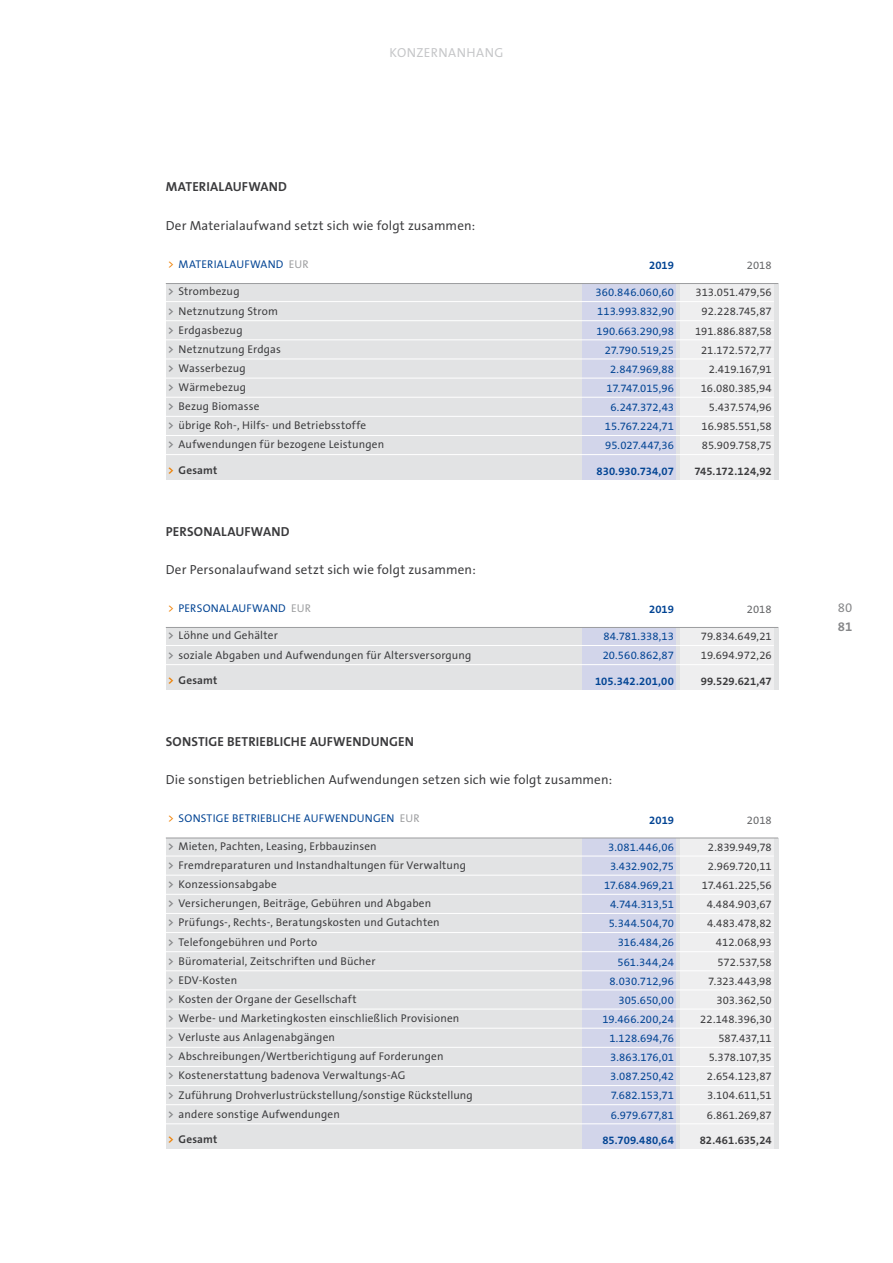
<style>
.page{position:relative;width:893px;height:1263px;background:#fff}
.page>*{position:absolute;margin:0;border:0;box-sizing:border-box;transform-origin:0 0}
.t1{font:13.2px "Thesans Badenova";letter-spacing:.01em;color:#3a3a3c}
.t2{font:700 13.2px "Thesans Badenova";letter-spacing:.01em;color:#3a3a3c}
.t3{font:13.2px "Thesans Badenova";letter-spacing:.035em;color:#c5c6c8}
.t4{font:13.2px "Thesans Badenova";color:#868789}
.t5{font:700 13.2px "Thesans Badenova";color:#868789}
.t6{font:11.25px/19.2px "Thesans Badenova";letter-spacing:.015em;color:#3a3a3c}
.t7{font:11.25px/19.2px "Thesans Badenova";letter-spacing:.01em;color:#004393;text-align:right}
.t8{font:700 11.25px "Thesans Badenova";letter-spacing:.01em;color:#3a3a3c}
.t9{font:700 11.25px "Thesans Badenova";letter-spacing:.005em;color:#004393}
.t10{font:11.25px "Thesans Badenova";color:#636466}
.s1{color:#ee7f00}
.s2{color:#9c9d9f}
.s3{font-weight:700;color:#868789}
</style>
<div class="page">
<div style="left:166px;top:628px;width:612px;height:62px;background:#e2e3e4"></div>
<div style="left:680px;top:628px;width:94px;height:62px;background:#eeeeef"></div>
<div style="left:583px;top:628px;width:93px;height:62px;background:#d2d5ea"></div>
<hr style="left:166px;top:645px;width:608px;height:1px;background:#fff">
<hr style="left:166px;top:664px;width:608px;height:1px;background:#fff">
<hr style="left:166px;top:627px;width:612px;height:1px;background:#9c9d9f">
<div style="left:166px;top:838px;width:612px;height:311px;background:#e2e3e4"></div>
<div style="left:680px;top:838px;width:94px;height:311px;background:#eeeeef"></div>
<div style="left:583px;top:838px;width:93px;height:311px;background:#d2d5ea"></div>
<hr style="left:166px;top:856px;width:608px;height:1px;background:#fff">
<hr style="left:166px;top:875px;width:608px;height:1px;background:#fff">
<hr style="left:166px;top:894px;width:608px;height:1px;background:#fff">
<hr style="left:166px;top:913px;width:608px;height:1px;background:#fff">
<hr style="left:166px;top:932px;width:608px;height:1px;background:#fff">
<hr style="left:166px;top:951px;width:608px;height:1px;background:#fff">
<hr style="left:166px;top:970px;width:608px;height:1px;background:#fff">
<hr style="left:166px;top:990px;width:608px;height:1px;background:#fff">
<hr style="left:166px;top:1009px;width:608px;height:1px;background:#fff">
<hr style="left:166px;top:1028px;width:608px;height:1px;background:#fff">
<hr style="left:166px;top:1047px;width:608px;height:1px;background:#fff">
<hr style="left:166px;top:1066px;width:608px;height:1px;background:#fff">
<hr style="left:166px;top:1085px;width:608px;height:1px;background:#fff">
<hr style="left:166px;top:1104px;width:608px;height:1px;background:#fff">
<hr style="left:166px;top:1123px;width:608px;height:1px;background:#fff">
<hr style="left:166px;top:838px;width:612px;height:1px;background:#9c9d9f">
<div style="left:166px;top:284px;width:612px;height:196px;background:#e2e3e4"></div>
<div style="left:680px;top:284px;width:94px;height:196px;background:#eeeeef"></div>
<div style="left:583px;top:284px;width:93px;height:196px;background:#d2d5ea"></div>
<hr style="left:166px;top:301px;width:608px;height:1px;background:#fff">
<hr style="left:166px;top:320px;width:608px;height:1px;background:#fff">
<hr style="left:166px;top:339px;width:608px;height:1px;background:#fff">
<hr style="left:166px;top:359px;width:608px;height:1px;background:#fff">
<hr style="left:166px;top:378px;width:608px;height:1px;background:#fff">
<hr style="left:166px;top:397px;width:608px;height:1px;background:#fff">
<hr style="left:166px;top:416px;width:608px;height:1px;background:#fff">
<hr style="left:166px;top:435px;width:608px;height:1px;background:#fff">
<hr style="left:166px;top:454px;width:608px;height:1px;background:#fff">
<hr style="left:166px;top:283px;width:612px;height:1px;background:#9c9d9f">
<p class="t3" style="left:390px;top:46px;width:115px">KONZERNANHANG</p>
<p class="t2" style="left:166px;top:180px;width:123px">MATERIALAUFWAND</p>
<p class="t1" style="left:166px;top:218px;width:311px">Der Materialaufwand setzt sich wie folgt zusammen:</p>
<p class="t7" style="left:168px;top:255px;width:142px"><span class="s1">&gt;</span> MATERIALAUFWAND <span class="s2">EUR</span></p>
<p class="t6" style="left:168px;top:282px;width:218px"><span class="s3">&gt;</span> Strombezug<br><span class="s3">&gt;</span> Netznutzung Strom<br><span class="s3">&gt;</span> Erdgasbezug<br><span class="s3">&gt;</span> Netznutzung Erdgas<br><span class="s3">&gt;</span> Wasserbezug<br><span class="s3">&gt;</span> Wärmebezug<br><span class="s3">&gt;</span> Bezug Biomasse<br><span class="s3">&gt;</span> übrige Roh-, Hilfs- und Betriebsstoffe<br><span class="s3">&gt;</span> Aufwendungen für bezogene Leistungen</p>
<p class="t8" style="left:168px;top:464px;width:51px"><span class="s1">&gt;</span> Gesamt</p>
<p class="t2" style="left:166px;top:524px;width:125px">PERSONALAUFWAND</p>
<p class="t1" style="left:166px;top:562px;width:311px">Der Personalaufwand setzt sich wie folgt zusammen:</p>
<p class="t7" style="left:168px;top:598px;width:144px"><span class="s1">&gt;</span> PERSONALAUFWAND <span class="s2">EUR</span></p>
<p class="t6" style="left:168px;top:626px;width:305px"><span class="s3">&gt;</span> Löhne und Gehälter<br><span class="s3">&gt;</span> soziale Abgaben und Aufwendungen für Altersversorgung</p>
<p class="t8" style="left:168px;top:674px;width:51px"><span class="s1">&gt;</span> Gesamt</p>
<p class="t9" style="left:649px;top:260px;width:26px">2019</p>
<p class="t10" style="left:747px;top:260px;width:26px">2018</p>
<p class="t7" style="left:595px;top:283px;width:80px">360.846.060,60<br>113.993.832,90<br>190.663.290,98<br>27.790.519,25<br>2.847.969,88<br>17.747.015,96<br>6.247.372,43<br>15.767.224,71<br>95.027.447,36</p>
<p class="t9" style="left:596px;top:465px;width:79px">830.930.734,07</p>
<p class="t6" style="left:695px;top:283px;width:78px;text-align:right">313.051.479,56<br>92.228.745,87<br>191.886.887,58<br>21.172.572,77<br>2.419.167,91<br>16.080.385,94<br>5.437.574,96<br>16.985.551,58<br>85.909.758,75</p>
<p class="t8" style="left:694px;top:465px;width:79px">745.172.124,92</p>
<p class="t9" style="left:649px;top:603px;width:26px">2019</p>
<p class="t10" style="left:747px;top:603px;width:26px">2018</p>
<p class="t7" style="left:603px;top:627px;width:73px;text-align:left">84.781.338,13<br>20.560.862,87</p>
<p class="t9" style="left:595px;top:675px;width:80px">105.342.201,00</p>
<p class="t6" style="left:701px;top:627px;width:72px">79.834.649,21<br>19.694.972,26</p>
<p class="t8" style="left:701px;top:675px;width:73px">99.529.621,47</p>
<p class="t2" style="left:166px;top:734px;width:250px">SONSTIGE BETRIEBLICHE AUFWENDUNGEN</p>
<p class="t1" style="left:166px;top:773px;width:448px">Die sonstigen betrieblichen Aufwendungen setzen sich wie folgt zusammen:</p>
<p class="t7" style="left:168px;top:809px;width:253px"><span class="s1">&gt;</span> SONSTIGE BETRIEBLICHE AUFWENDUNGEN <span class="s2">EUR</span></p>
<p class="t6" style="left:168px;top:837px;width:306px"><span class="s3">&gt;</span> Mieten, Pachten, Leasing, Erbbauzinsen<br><span class="s3">&gt;</span> Fremdreparaturen und Instandhaltungen für Verwaltung <span class="s3">&gt;</span> Konzessionsabgabe<br><span class="s3">&gt;</span> Versicherungen, Beiträge, Gebühren und Abgaben<br><span class="s3">&gt;</span> Prüfungs-, Rechts-, Beratungskosten und Gutachten<br><span class="s3">&gt;</span> Telefongebühren und Porto<br><span class="s3">&gt;</span> Büromaterial, Zeitschriften und Bücher<br><span class="s3">&gt;</span> EDV-Kosten<br><span class="s3">&gt;</span> Kosten der Organe der Gesellschaft<br><span class="s3">&gt;</span> Werbe- und Marketingkosten einschließlich Provisionen<br><span class="s3">&gt;</span> Verluste aus Anlagenabgängen<br><span class="s3">&gt;</span> Abschreibungen/Wertberichtigung auf Forderungen<br><span class="s3">&gt;</span> Kostenerstattung badenova Verwaltungs-AG<br><span class="s3">&gt;</span> Zuführung Drohverlustrückstellung/sonstige Rückstellung <span class="s3">&gt;</span> andere sonstige Aufwendungen</p>
<p class="t8" style="left:168px;top:1133px;width:51px"><span class="s1">&gt;</span> Gesamt</p>
<p class="t9" style="left:649px;top:814px;width:26px">2019</p>
<p class="t10" style="left:747px;top:814px;width:26px">2018</p>
<p class="t7" style="left:602px;top:838px;width:73px">3.081.446,06<br>3.432.902,75<br>17.684.969,21<br>4.744.313,51<br>5.344.504,70<br>316.484,26<br>561.344,24<br>8.030.712,96<br>305.650,00<br>19.466.200,24<br>1.128.694,76<br>3.863.176,01<br>3.087.250,42<br>7.682.153,71<br>6.979.677,81</p>
<p class="t9" style="left:602px;top:1134px;width:73px">85.709.480,64</p>
<p class="t6" style="left:700px;top:838px;width:73px;text-align:right">2.839.949,78<br>2.969.720,11<br>17.461.225,56<br>4.484.903,67<br>4.483.478,82<br>412.068,93<br>572.537,58<br>7.323.443,98<br>303.362,50<br>22.148.396,30<br>587.437,11<br>5.378.107,35<br>2.654.123,87<br>3.104.611,51<br>6.861.269,87</p>
<p class="t8" style="left:700px;top:1134px;width:74px">82.461.635,24</p>
<p class="t4" style="left:838px;top:601px;width:16px">80</p>
<p class="t5" style="left:838px;top:620px;width:16px">81</p>
</div>
